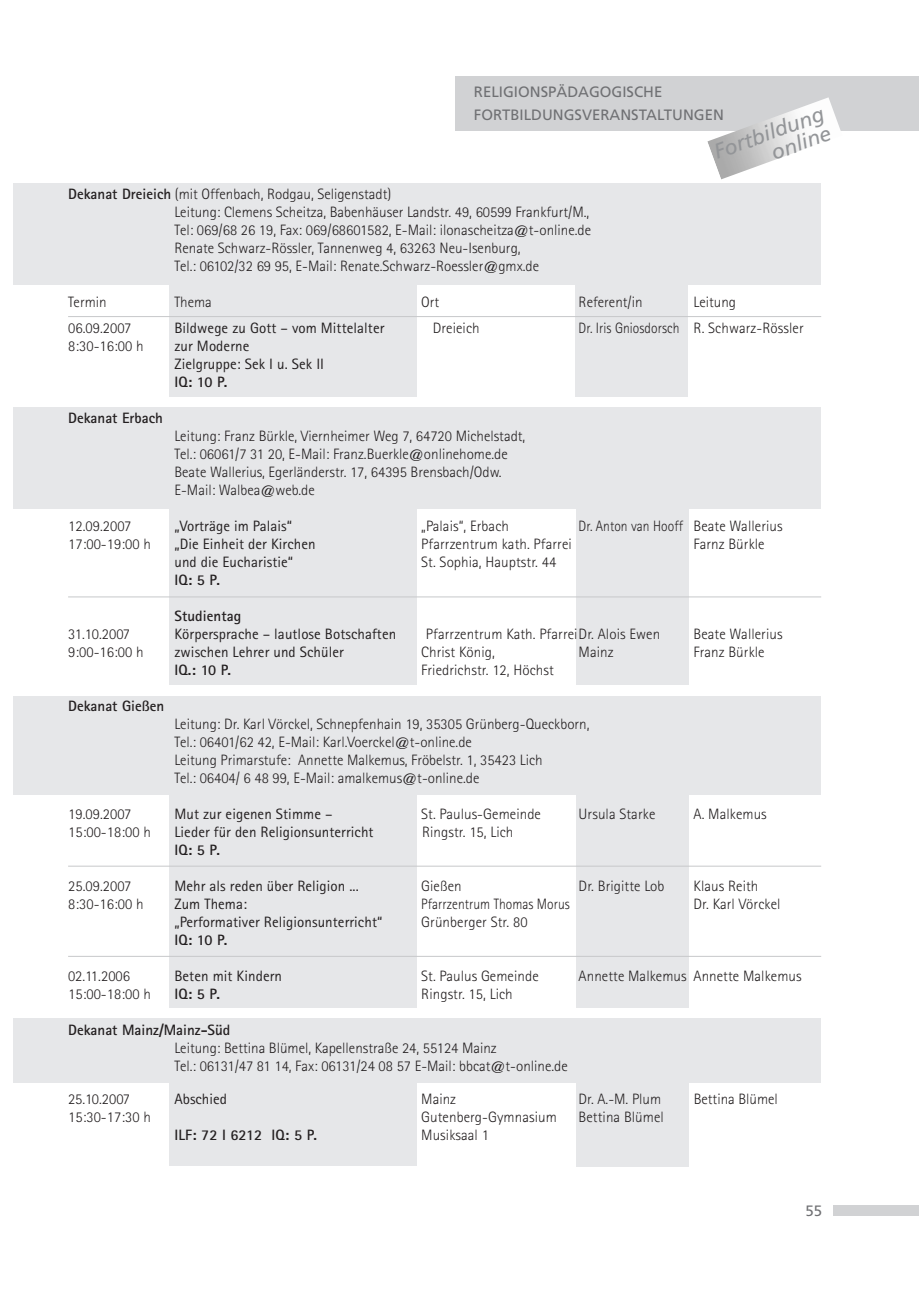
<style>
.page{position:relative;width:919px;height:1289px;background:#fff}
.page>*{position:absolute;margin:0;border:0;box-sizing:border-box;transform-origin:0 0}
.t1{font:italic 21px/20.2px "Frutiger";color:#939598;text-align:right}
.t2{font:300 15px/18px "Rotis Sans Serif";color:#231f20}
.t3{font:15px/18px "Rotis Sans Serif";letter-spacing:.005em;color:#231f20}
.t4{font:700 15px "Rotis Sans Serif";color:#231f20}
.t5{font:300 15px "Rotis Sans Serif";color:#231f20;scale:.9 1}
.t6{font:15px/22.5px "Frutiger";color:#6f7073}
.s1{font-weight:700}
</style>
<div class="page">
<div style="left:833px;top:1205px;width:85px;height:10px;background:#d1d2d4"></div>
<div style="left:14px;top:1017px;width:807px;height:65px;background:#e6e7e9"></div>
<div style="left:575px;top:704px;width:113px;height:303px;background:#e6e7e9"></div>
<div style="left:169px;top:750px;width:247px;height:257px;background:#e6e7e9"></div>
<div style="left:575px;top:1020px;width:113px;height:146px;background:#e6e7e9"></div>
<div style="left:169px;top:1027px;width:247px;height:138px;background:#e6e7e9"></div>
<div style="left:14px;top:407px;width:807px;height:102px;background:#e6e7e9"></div>
<div style="left:575px;top:503px;width:113px;height:182px;background:#e6e7e9"></div>
<div style="left:169px;top:489px;width:247px;height:196px;background:#e6e7e9"></div>
<div style="left:575px;top:198px;width:113px;height:199px;background:#e6e7e9"></div>
<div style="left:169px;top:200px;width:247px;height:197px;background:#e6e7e9"></div>
<div style="left:455px;top:77px;width:463px;height:54px;background:#d1d2d4"></div>
<div style="left:14px;top:183px;width:807px;height:101px;background:#e6e7e9"></div>
<div style="left:14px;top:696px;width:807px;height:98px;background:#e6e7e9"></div>
<hr style="left:68px;top:316px;width:753px;height:1px;background:#c7c8ca">
<hr style="left:68px;top:596px;width:753px;height:1px;background:#c7c8ca">
<hr style="left:68px;top:956px;width:753px;height:1px;background:#c7c8ca">
<img style="left:707px;top:97px;width:134px;height:82px">
<hr style="left:68px;top:865px;width:753px;height:1px;background:#c7c8ca">
<p class="t6" style="left:474px;top:81px;width:251px">RELIGIONSPÄDAGOGISCHE<br>FORTBILDUNGSVERANSTALTUNGEN</p>
<h1 class="t1" style="left:711px;top:143px;width:117px;rotate:-20deg">Fortbildung online</h1>
<p class="t2" style="left:174px;top:185px;width:418px;text-indent:-106px"><span class="s1">Dekanat Dreieich</span> (mit Offenbach, Rodgau, Seligenstadt)<br>Leitung: Clemens Scheitza, Babenhäuser Landstr. 49, 60599 Frankfurt/M., Tel: 069/68 26 19, Fax: 069/68601582, E-Mail: ilonascheitza@t-online.de Renate Schwarz-Rössler, Tannenweg 4, 63263 Neu-Isenburg,<br>Tel.: 06102/32 69 95, E-Mail: Renate.Schwarz-Roessler@gmx.de</p>
<p class="t2" style="left:68px;top:293px;width:40px">Termin</p>
<p class="t2" style="left:174px;top:293px;width:39px">Thema</p>
<p class="t2" style="left:421px;top:293px;width:20px">Ort</p>
<p class="t2" style="left:578px;top:293px;width:65px">Referent/in</p>
<p class="t2" style="left:693px;top:293px;width:44px">Leitung</p>
<p class="t2" style="left:68px;top:319px;width:65px">06.09.2007</p>
<p class="t3" style="left:174px;top:319px;width:211px">Bildwege zu Gott – vom Mittelalter</p>
<p class="t2" style="left:433px;top:319px;width:48px">Dreieich</p>
<p class="t5" style="left:578px;top:319px;width:251px">Dr. Iris Gniosdorsch R. Schwarz-Rössler</p>
<p class="t2" style="left:68px;top:337px;width:77px">8:30-16:00 h</p>
<p class="t3" style="left:174px;top:337px;width:151px">zur Moderne<br>Zielgruppe: Sek I u. Sek II</p>
<p class="t4" style="left:174px;top:372px;width:55px">IQ: 10 P.</p>
<p class="t4" style="left:68px;top:408px;width:96px">Dekanat Erbach</p>
<p class="t2" style="left:174px;top:427px;width:352px">Leitung: Franz Bürkle, Viernheimer Weg 7, 64720 Michelstadt, Tel.: 06061/7 31 20, E-Mail: Franz.Buerkle@onlinehome.de Beate Wallerius, Egerländerstr. 17, 64395 Brensbach/Odw.<br>E-Mail: Walbea@web.de</p>
<p class="t2" style="left:68px;top:517px;width:65px">12.09.2007</p>
<p class="t3" style="left:174px;top:517px;width:119px">„Vorträge im Palais“</p>
<p class="t2" style="left:421px;top:517px;width:89px">„Palais“, Erbach</p>
<p class="t5" style="left:578px;top:517px;width:228px">Dr. Anton van Hooff Beate Wallerius</p>
<p class="t2" style="left:68px;top:535px;width:84px">17:00-19:00 h</p>
<p class="t3" style="left:174px;top:535px;width:143px">„Die Einheit der Kirchen</p>
<p class="t2" style="left:421px;top:535px;width:152px">Pfarrzentrum kath. Pfarrei</p>
<p class="t2" style="left:693px;top:535px;width:73px">Farnz Bürkle</p>
<p class="t3" style="left:174px;top:553px;width:120px">und die Eucharistie“</p>
<p class="t2" style="left:421px;top:553px;width:137px">St. Sophia, Hauptstr. 44</p>
<p class="t4" style="left:174px;top:570px;width:47px">IQ: 5 P.</p>
<p class="t4" style="left:174px;top:606px;width:68px">Studientag</p>
<p class="t2" style="left:68px;top:625px;width:63px">31.10.2007</p>
<p class="t3" style="left:174px;top:625px;width:223px">Körpersprache – lautlose Botschaften</p>
<p class="t2" style="left:426px;top:625px;width:236px">Pfarrzentrum Kath. PfarreiDr. Alois Ewen</p>
<p class="t2" style="left:693px;top:625px;width:91px">Beate Wallerius</p>
<p class="t2" style="left:68px;top:643px;width:77px">9:00-16:00 h</p>
<p class="t3" style="left:174px;top:643px;width:171px">zwischen Lehrer und Schüler</p>
<p class="t2" style="left:421px;top:643px;width:75px">Christ König,</p>
<p class="t2" style="left:578px;top:643px;width:37px">Mainz</p>
<p class="t2" style="left:693px;top:643px;width:73px">Franz Bürkle</p>
<p class="t4" style="left:174px;top:660px;width:58px">IQ.: 10 P.</p>
<p class="t2" style="left:421px;top:661px;width:134px">Friedrichstr. 12, Höchst</p>
<p class="t4" style="left:68px;top:696px;width:98px">Dekanat Gießen</p>
<p class="t2" style="left:174px;top:715px;width:416px">Leitung: Dr. Karl Vörckel, Schnepfenhain 19, 35305 Grünberg-Queckborn, Tel.: 06401/62 42, E-Mail: Karl.Voerckel@t-online.de<br>Leitung Primarstufe: Annette Malkemus, Fröbelstr. 1, 35423 Lich<br>Tel.: 06404/ 6 48 99, E-Mail: amalkemus@t-online.de</p>
<p class="t2" style="left:68px;top:805px;width:65px">19.09.2007</p>
<p class="t3" style="left:174px;top:805px;width:160px">Mut zur eigenen Stimme –</p>
<p class="t2" style="left:421px;top:805px;width:121px">St. Paulus-Gemeinde</p>
<p class="t2" style="left:578px;top:805px;width:78px">Ursula Starke</p>
<p class="t2" style="left:693px;top:805px;width:75px">A. Malkemus</p>
<p class="t2" style="left:68px;top:823px;width:84px">15:00-18:00 h</p>
<p class="t3" style="left:174px;top:823px;width:201px">Lieder für den Religionsunterricht</p>
<p class="t2" style="left:422px;top:823px;width:93px">Ringstr. 15, Lich</p>
<p class="t4" style="left:174px;top:840px;width:47px">IQ: 5 P.</p>
<p class="t2" style="left:68px;top:877px;width:65px">25.09.2007</p>
<p class="t3" style="left:174px;top:877px;width:186px">Mehr als reden über Religion ...</p>
<p class="t2" style="left:421px;top:877px;width:42px">Gießen</p>
<p class="t2" style="left:578px;top:877px;width:87px">Dr. Brigitte Lob</p>
<p class="t2" style="left:693px;top:877px;width:66px">Klaus Reith</p>
<p class="t2" style="left:68px;top:895px;width:77px">8:30-16:00 h</p>
<p class="t3" style="left:174px;top:895px;width:74px">Zum Thema:</p>
<p class="t5" style="left:421px;top:895px;width:167px">Pfarrzentrum Thomas Morus</p>
<p class="t2" style="left:693px;top:895px;width:88px">Dr. Karl Vörckel</p>
<p class="t3" style="left:174px;top:913px;width:209px">„Performativer Religionsunterricht“</p>
<p class="t2" style="left:421px;top:913px;width:108px">Grünberger Str. 80</p>
<p class="t4" style="left:174px;top:930px;width:55px">IQ: 10 P.</p>
<p class="t2" style="left:68px;top:967px;width:63px">02.11.2006</p>
<p class="t3" style="left:174px;top:967px;width:109px">Beten mit Kindern</p>
<p class="t2" style="left:421px;top:967px;width:119px">St. Paulus Gemeinde</p>
<p class="t2" style="left:578px;top:967px;width:224px">Annette Malkemus Annette Malkemus</p>
<p class="t2" style="left:68px;top:985px;width:84px">15:00-18:00 h</p>
<p class="t4" style="left:174px;top:984px;width:47px">IQ: 5 P.</p>
<p class="t2" style="left:421px;top:985px;width:93px">Ringstr. 15, Lich</p>
<p class="t4" style="left:68px;top:1020px;width:164px">Dekanat Mainz/Mainz-Süd</p>
<p class="t2" style="left:174px;top:1039px;width:395px">Leitung: Bettina Blümel, Kapellenstraße 24, 55124 Mainz<br>Tel.: 06131/47 81 14, Fax: 06131/24 08 57 E-Mail: bbcat@t-online.de</p>
<p class="t2" style="left:68px;top:1090px;width:63px">25.10.2007</p>
<p class="t3" style="left:174px;top:1090px;width:54px">Abschied</p>
<p class="t2" style="left:421px;top:1090px;width:36px">Mainz</p>
<p class="t2" style="left:578px;top:1090px;width:84px">Dr. A.-M. Plum</p>
<p class="t2" style="left:693px;top:1090px;width:86px">Bettina Blümel</p>
<p class="t2" style="left:68px;top:1108px;width:84px">15:30-17:30 h</p>
<p class="t2" style="left:421px;top:1108px;width:137px">Gutenberg-Gymnasium</p>
<p class="t2" style="left:578px;top:1108px;width:87px">Bettina Blümel</p>
<p class="t4" style="left:174px;top:1125px;width:144px">ILF: 72 I 6212 IQ: 5 P.</p>
<p class="t2" style="left:421px;top:1126px;width:69px">Musiksaal 1</p>
<p class="t6" style="left:805px;top:1199px;width:18px">55</p>
</div>
